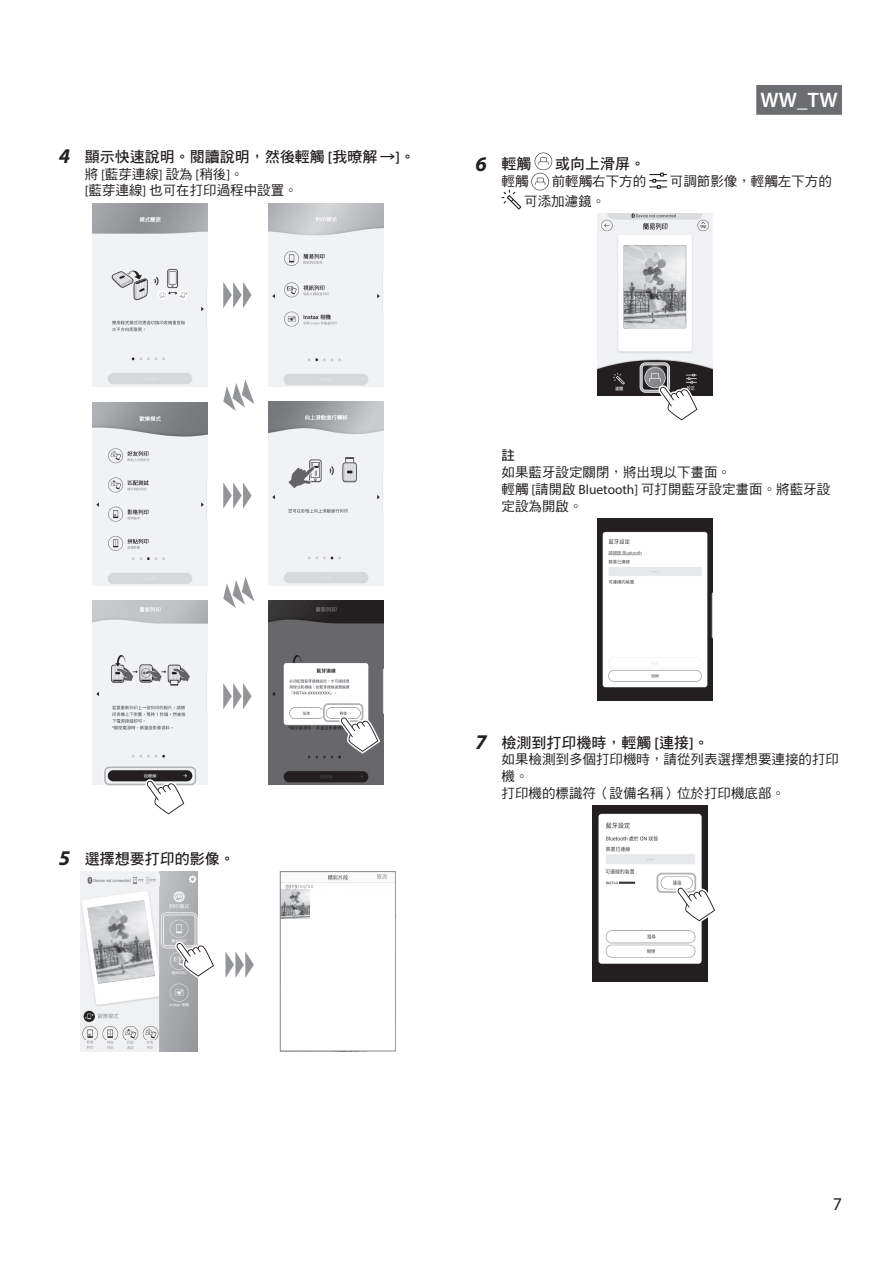
<style>
.page{position:relative;width:893px;height:1263px;background:#fff}
.page>*{position:absolute;margin:0;border:0;box-sizing:border-box;transform-origin:0 0}
.t1{font:600 21px "Myriad Pro";color:#fff}
.t2{font:18px "Myriad Pro";color:#231f20}
.t3{font:15px "DF Hei Std W7";color:#231f20}
.t4{font:13.5px/16.8px "DF Hei Std W5";color:#231f20}
.t5{font:13.5px "DF Hei Std W7";color:#231f20}
.s1{font-family:"Myriad Pro";font-weight:700;font-style:italic;font-size:21px}
.s2{font-family:"Myriad Pro";font-weight:600}
.s3{font-family:"Myriad Pro"}
</style>
<div class="page">
<div style="left:756px;top:85px;width:86px;height:30px;background:#6c6d70"></div>
<img style="left:93px;top:601px;width:115px;height:53px">
<img style="left:269px;top:666px;width:114px;height:118px">
<img style="left:93px;top:730px;width:115px;height:54px">
<img style="left:269px;top:514px;width:114px;height:71px">
<img style="left:93px;top:551px;width:115px;height:35px">
<svg style="left:223px;top:282px;width:29px;height:26px"></svg>
<svg style="left:223px;top:482px;width:29px;height:27px"></svg>
<svg style="left:223px;top:683px;width:29px;height:26px"></svg>
<svg style="left:223px;top:380px;width:31px;height:31px"></svg>
<svg style="left:223px;top:577px;width:31px;height:31px"></svg>
<img style="left:93px;top:203px;width:115px;height:66px">
<img style="left:93px;top:332px;width:115px;height:55px">
<img style="left:93px;top:269px;width:115px;height:63px">
<img style="left:269px;top:203px;width:114px;height:48px">
<img style="left:269px;top:327px;width:114px;height:60px">
<img style="left:269px;top:251px;width:114px;height:76px">
<img style="left:93px;top:402px;width:115px;height:45px">
<img style="left:93px;top:447px;width:115px;height:104px">
<img style="left:269px;top:402px;width:114px;height:54px">
<img style="left:269px;top:456px;width:114px;height:58px">
<img style="left:93px;top:654px;width:115px;height:76px">
<img style="left:269px;top:601px;width:114px;height:65px">
<div style="left:104px;top:766px;width:93px;height:20px;border:3px solid #fff;border-radius:4px"></div>
<div style="left:104px;top:766px;width:92px;height:19px;border:2px solid #b3b4b8;border-radius:4px"></div>
<div style="left:322px;top:702px;width:42px;height:21px;border:3px solid #fff;border-radius:4px"></div>
<div style="left:323px;top:703px;width:40px;height:19px;border:2px solid #b3b4b8;border-radius:4px"></div>
<svg style="left:143px;top:775px;width:45px;height:40px"></svg>
<svg style="left:337px;top:712px;width:46px;height:45px"></svg>
<img style="left:80px;top:871px;width:80px;height:180px">
<img style="left:160px;top:871px;width:38px;height:180px">
<svg style="left:226px;top:952px;width:28px;height:26px"></svg>
<div style="left:161px;top:912px;width:37px;height:36px;border:3px solid #fff;border-radius:4px"></div>
<div style="left:161px;top:913px;width:36px;height:35px;border:2px solid #bfc0c0;border-radius:4px"></div>
<img style="left:87px;top:900px;width:68px;height:83px">
<img style="left:96px;top:1013px;width:31px;height:5px">
<img style="left:83px;top:1041px;width:15px;height:8px">
<img style="left:102px;top:1041px;width:16px;height:8px">
<img style="left:123px;top:1041px;width:15px;height:8px">
<img style="left:143px;top:1041px;width:15px;height:8px">
<svg style="left:282px;top:884px;width:32px;height:35px"></svg>
<svg style="left:173px;top:937px;width:41px;height:45px"></svg>
<img style="left:282px;top:890px;width:27px;height:28px">
<img style="left:85px;top:874px;width:74px;height:12px">
<div style="left:280px;top:871px;width:116px;height:180px;border:1px solid #86888b"></div>
<img style="left:317px;top:873px;width:41px;height:7px">
<img style="left:371px;top:874px;width:23px;height:6px">
<svg style="left:531px;top:153px;width:21px;height:37px"></svg>
<svg style="left:649px;top:173px;width:18px;height:16px"></svg>
<svg style="left:501px;top:190px;width:20px;height:19px"></svg>
<img style="left:597px;top:213px;width:115px;height:182px">
<img style="left:624px;top:222px;width:63px;height:8px">
<img style="left:607px;top:386px;width:25px;height:5px">
<div style="left:640px;top:362px;width:30px;height:31px;border:3px solid #fff;border-radius:4px"></div>
<div style="left:640px;top:363px;width:29px;height:29px;border:2px solid #b3b4b8;border-radius:4px"></div>
<svg style="left:656px;top:381px;width:46px;height:40px"></svg>
<img style="left:624px;top:246px;width:62px;height:82px">
<img style="left:597px;top:519px;width:115px;height:66px">
<img style="left:597px;top:645px;width:115px;height:56px">
<img style="left:597px;top:585px;width:115px;height:60px">
<img style="left:593px;top:806px;width:115px;height:175px">
<img style="left:602px;top:821px;width:96px;height:139px">
<img style="left:605px;top:822px;width:79px;height:30px">
<img style="left:606px;top:867px;width:79px;height:8px">
<img style="left:665px;top:880px;width:24px;height:5px">
<img style="left:631px;top:933px;width:41px;height:7px">
<img style="left:631px;top:947px;width:41px;height:7px">
<div style="left:656px;top:872px;width:41px;height:21px;border:3px solid #fff;border-radius:4px"></div>
<div style="left:656px;top:873px;width:40px;height:20px;border:2px solid #b3b4b8;border-radius:4px"></div>
<hr style="left:619px;top:881px;width:17px;height:3px;background:#fff">
<svg style="left:674px;top:882px;width:41px;height:44px"></svg>
<svg style="left:619px;top:881px;width:16px;height:3px"></svg>
<p class="t3" style="left:59px;top:148px;width:358px"><span class="s1">4</span> 顯示快速說明。閱讀說明，然後輕觸 <span class="s2">[</span>我暸解 →<span class="s2">]</span>。</p>
<p class="t4" style="left:85px;top:165px;width:215px">將 <span class="s3">[</span>藍芽連線<span class="s3">]</span> 設為 <span class="s3">[</span>稍後<span class="s3">]</span>。<br><span class="s3">[</span>藍芽連線<span class="s3">]</span> 也可在打印過程中設置。</p>
<h1 class="t1" style="left:760px;top:87px;width:79px">WW_TW</h1>
<p class="t3" style="left:476px;top:156px;width:57px"><span class="s1">6</span> 輕觸</p>
<p class="t3" style="left:555px;top:156px;width:91px">或向上滑屏。</p>
<p class="t4" style="left:501px;top:173px;width:28px">輕觸</p>
<p class="t4" style="left:552px;top:173px;width:96px">前輕觸右下方的</p>
<p class="t4" style="left:670px;top:173px;width:163px">可調節影像，輕觸左下方的</p>
<p class="t4" style="left:524px;top:192px;width:82px">可添加濾鏡。</p>
<p class="t3" style="left:59px;top:850px;width:177px"><span class="s1">5</span> 選擇想要打印的影像。</p>
<p class="t5" style="left:501px;top:448px;width:15px">註</p>
<p class="t4" style="left:501px;top:464px;width:330px">如果藍牙設定關閉，將出現以下畫面。<br>輕觸 <span class="s3">[</span>請開啟 <span class="s3">Bluetooth]</span> 可打開藍牙設定畫面。將藍牙設定設為開啟。</p>
<p class="t3" style="left:476px;top:734px;width:235px"><span class="s1">7</span> 檢測到打印機時，輕觸 <span class="s2">[</span>連接<span class="s2">]</span>。</p>
<p class="t4" style="left:501px;top:751px;width:339px">如果檢測到多個打印機時，請從列表選擇想要連接的打印機。<br>打印機的標識符（設備名稱）位於打印機底部。</p>
<h2 class="t2" style="left:833px;top:1193px;width:11px">7</h2>
</div>
